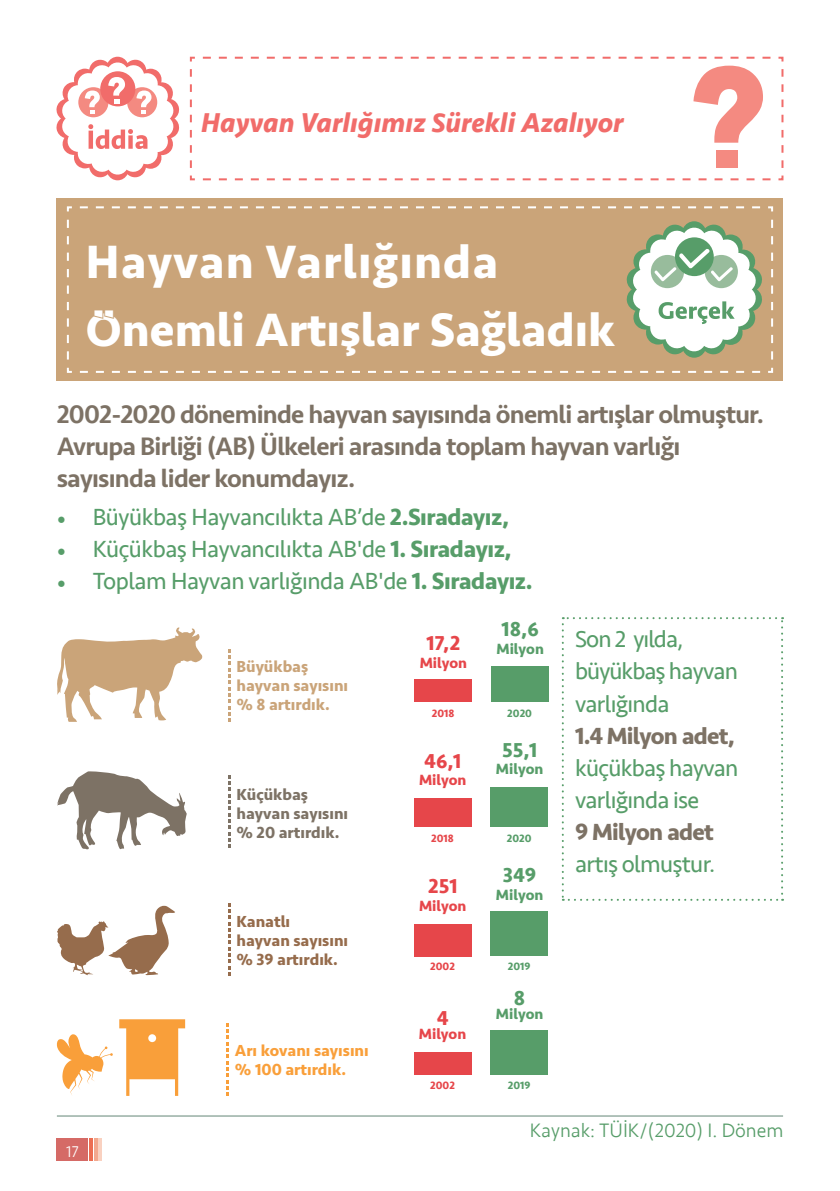
<style>
.page{position:relative;width:840px;height:1191px;background:#fff}
.page>*{position:absolute;margin:0;border:0;box-sizing:border-box;transform-origin:0 0}
.t1{font:700 48px/68px "Seravek";color:#fff}
.t2{font:italic 700 28px "Seravek";color:#f16c6a}
.t3{font:500 26px/32px "Seravek";letter-spacing:-.03em;color:#7d7265}
.t4{font:24px/32px "Seravek";letter-spacing:-.03em;color:#579d69}
.t5{font:700 24px "Seravek";letter-spacing:-.03em;color:#7d7265}
.t6{font:700 20.6px "Seravek";color:#579d69}
.t7{font:700 20.6px "Seravek";color:#e6464a}
.t8{font:300 20px "Seravek";color:#579d69}
.t9{font:700 16.4px/18.8px "Seravek";color:#7d7265}
.t10{font:700 16.4px/18.8px "Seravek";color:#caa479}
.t11{font:700 16.4px/18.8px "Seravek";color:#966c4c}
.t12{font:700 16.4px/18.8px "Seravek";color:#f99f3a}
.t13{font:300 16px "Seravek";color:#fff}
.t14{font:700 15.2px "Seravek";color:#579d69}
.t15{font:700 15.2px "Seravek";color:#e6464a}
.t16{font:700 10.8px "Seravek";color:#e6464a}
.t17{font:700 10.8px "Seravek";color:#579d69}
.s1{font-family:"Minion Pro"}
.s2{font-weight:700}
</style>
<div class="page">
<div style="left:57px;top:1138px;width:31px;height:23px;background:#d56a66"></div>
<hr style="left:90px;top:1138px;width:3px;height:23px;background:#ec6e52">
<hr style="left:94px;top:1138px;width:3px;height:23px;background:#f3a88e">
<hr style="left:99px;top:1138px;width:3px;height:23px;background:#f9d1c0">
<div style="left:57px;top:198px;width:725px;height:182px;background:#caa479"></div>
<svg style="left:66px;top:206px;width:707px;height:167px"></svg>
<svg style="left:189px;top:56px;width:595px;height:125px"></svg>
<svg style="left:693px;top:66px;width:69px;height:77px"></svg>
<div style="left:715px;top:150px;width:22px;height:18px;background:#f48a81"></div>
<svg style="left:56px;top:57px;width:123px;height:123px"></svg>
<div style="left:490px;top:666px;width:58px;height:36px;background:#579d69"></div>
<div style="left:414px;top:679px;width:57px;height:23px;background:#e6464a"></div>
<div style="left:413px;top:798px;width:58px;height:28px;background:#e6464a"></div>
<div style="left:490px;top:787px;width:57px;height:39px;background:#579d69"></div>
<div style="left:413px;top:924px;width:58px;height:32px;background:#e6464a"></div>
<div style="left:490px;top:911px;width:57px;height:45px;background:#579d69"></div>
<div style="left:413px;top:1052px;width:58px;height:22px;background:#e6464a"></div>
<div style="left:490px;top:1030px;width:57px;height:44px;background:#579d69"></div>
<svg style="left:57px;top:627px;width:146px;height:95px"></svg>
<svg style="left:57px;top:771px;width:130px;height:78px"></svg>
<svg style="left:228px;top:775px;width:2px;height:73px"></svg>
<svg style="left:228px;top:903px;width:2px;height:72px"></svg>
<svg style="left:227px;top:1023px;width:2px;height:73px"></svg>
<svg style="left:228px;top:649px;width:2px;height:73px"></svg>
<svg style="left:57px;top:905px;width:118px;height:70px"></svg>
<svg style="left:119px;top:1019px;width:66px;height:76px"></svg>
<svg style="left:57px;top:1034px;width:56px;height:61px"></svg>
<svg style="left:625px;top:221px;width:137px;height:137px"></svg>
<hr style="left:57px;top:1115px;width:725px;height:1px;background:#648676">
<svg style="left:561px;top:617px;width:221px;height:283px"></svg>
<p class="t2" style="left:201px;top:99px;width:423px">Hayvan Varlığımız Sürekli Azalıyor</p>
<h1 class="t1" style="left:86px;top:227px;width:530px">Hayvan Varlığında<br>Önemli Artışlar Sağladık</h1>
<p class="t3" style="left:57px;top:399px;width:708px">2002-2020 döneminde hayvan sayısında önemli artışlar olmuştur.<br>Avrupa Birliği (AB) Ülkeleri arasında toplam hayvan varlığı sayısında lider konumdayız.</p>
<p class="t4" style="left:57px;top:501px;width:454px"><span class="s1">•</span> Büyükbaş Hayvancılıkta AB’de <span class="s2">2.Sıradayız,</span></p>
<p class="t4" style="left:57px;top:533px;width:456px"><span class="s1">•</span> Küçükbaş Hayvancılıkta AB'de <span class="s2">1. Sıradayız,</span></p>
<p class="t4" style="left:57px;top:565px;width:477px"><span class="s1">•</span> Toplam Hayvan varlığında AB'de <span class="s2">1. Sıradayız.</span></p>
<p class="t13" style="left:66px;top:1142px;width:14px">17</p>
<p class="t10" style="left:236px;top:657px;width:113px">Büyükbaş hayvan sayısını % 8 artırdık.</p>
<p class="t9" style="left:236px;top:785px;width:113px">Küçükbaş hayvan sayısını % 20 artırdık.</p>
<p class="t11" style="left:236px;top:912px;width:113px">Kanatlı<br>hayvan sayısını % 39 artırdık.</p>
<p class="t12" style="left:235px;top:1040px;width:135px">Arı kovanı sayısını % 100 artırdık.</p>
<p class="t6" style="left:501px;top:613px;width:39px">18,6</p>
<p class="t7" style="left:426px;top:627px;width:36px">17,2</p>
<p class="t14" style="left:496px;top:636px;width:49px">Milyon</p>
<p class="t15" style="left:419px;top:650px;width:49px">Milyon</p>
<p class="t16" style="left:431px;top:704px;width:24px">2018</p>
<p class="t17" style="left:507px;top:704px;width:26px">2020</p>
<p class="t6" style="left:502px;top:733px;width:37px">55,1</p>
<p class="t14" style="left:495px;top:757px;width:49px">Milyon</p>
<p class="t7" style="left:424px;top:744px;width:39px">46,1</p>
<p class="t15" style="left:419px;top:768px;width:49px">Milyon</p>
<p class="t16" style="left:431px;top:830px;width:24px">2018</p>
<p class="t17" style="left:506px;top:830px;width:26px">2020</p>
<p class="t6" style="left:502px;top:859px;width:35px">349</p>
<p class="t14" style="left:495px;top:882px;width:49px">Milyon</p>
<p class="t7" style="left:428px;top:870px;width:31px">251</p>
<p class="t15" style="left:419px;top:893px;width:49px">Milyon</p>
<p class="t16" style="left:430px;top:958px;width:26px">2002</p>
<p class="t17" style="left:507px;top:958px;width:24px">2019</p>
<p class="t6" style="left:513px;top:981px;width:13px">8</p>
<p class="t14" style="left:495px;top:1001px;width:49px">Milyon</p>
<p class="t7" style="left:436px;top:1001px;width:13px">4</p>
<p class="t15" style="left:418px;top:1022px;width:49px">Milyon</p>
<p class="t16" style="left:430px;top:1077px;width:26px">2002</p>
<p class="t17" style="left:507px;top:1077px;width:24px">2019</p>
<p class="t4" style="left:575px;top:623px;width:164px">Son 2 yılda, büyükbaş hayvan varlığında</p>
<p class="t5" style="left:575px;top:716px;width:161px">1.4 Milyon adet,</p>
<p class="t4" style="left:575px;top:751px;width:165px">küçükbaş hayvan varlığında ise</p>
<p class="t5" style="left:575px;top:812px;width:140px">9 Milyon adet</p>
<p class="t4" style="left:575px;top:847px;width:141px">artış olmuştur.</p>
<p class="t8" style="left:529px;top:1118px;width:255px">Kaynak: TÜİK/(2020) I. Dönem</p>
</div>
